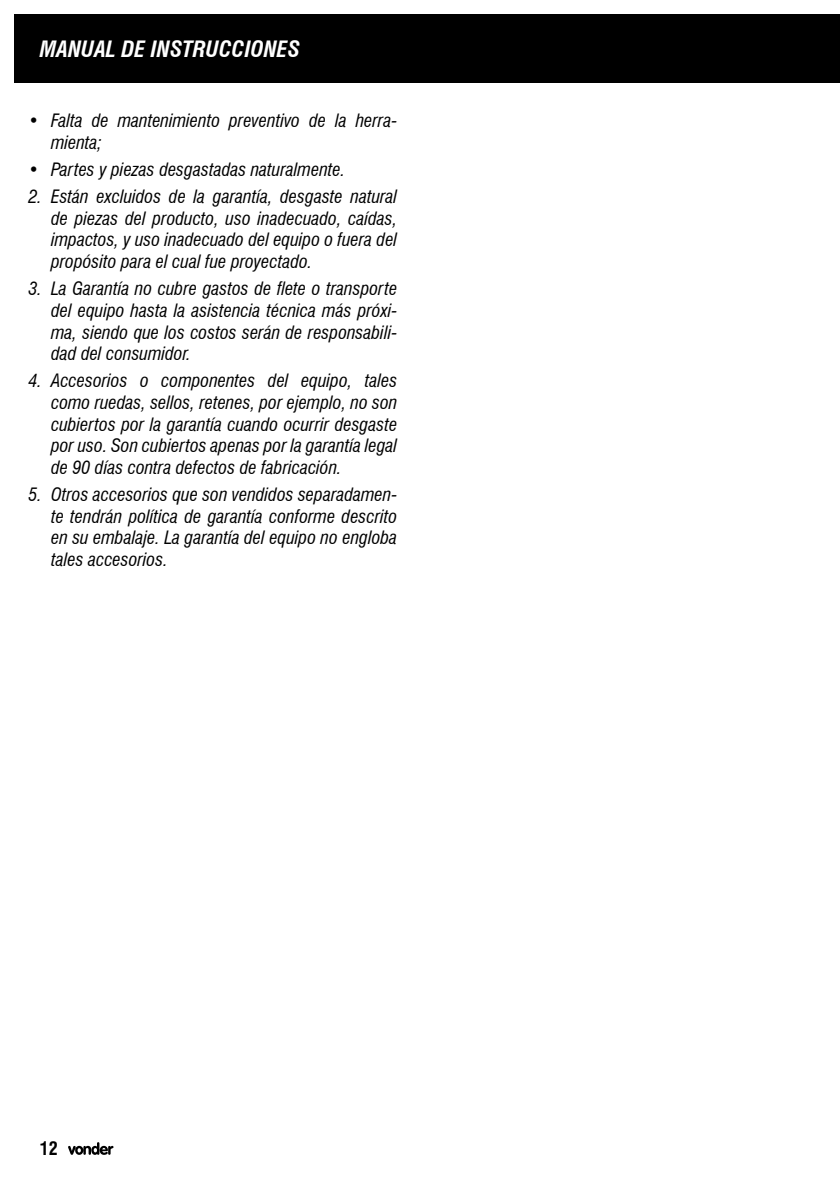
<style>
.page{position:relative;width:840px;height:1191px;background:#fff}
.page>*{position:absolute;margin:0;border:0;box-sizing:border-box;transform-origin:0 0}
.t1{font:italic 700 condensed 22px "Swiss 721 BT";color:#fff}
.t2{font:italic condensed 18px/21.6px "Swiss 721 BT";color:#000;text-align:justify}
.t3{font:700 condensed 18px "Swiss 721 BT";color:#000}
</style>
<div class="page">
<div style="left:14px;top:14px;width:825px;height:69px;background:#000"></div>
<svg style="left:68px;top:1142px;width:45px;height:12px"></svg>
<p class="t1" style="left:40px;top:36px;width:262px">MANUAL DE INSTRUCCIONES</p>
<p class="t2" style="left:51px;top:110px;width:347px;text-indent:-23px">• Falta de mantenimiento preventivo de la herra&shy;mienta;</p>
<p class="t2" style="left:28px;top:159px;width:318px">• Partes y piezas desgastadas naturalmente.</p>
<p class="t2" style="left:51px;top:186px;width:347px;text-indent:-23px">2. Están excluidos de la garantía, desgaste natural de piezas del producto, uso inadecuado, caídas, impactos, y uso inadecuado del equipo o fuera del propósito para el cual fue proyectado.</p>
<p class="t2" style="left:51px;top:278px;width:347px;text-indent:-23px">3. La Garantía no cubre gastos de flete o transporte del equipo hasta la asistencia técnica más próxi&shy;ma, siendo que los costos serán de responsabili&shy;dad del consumidor.</p>
<p class="t2" style="left:51px;top:370px;width:347px;text-indent:-23px">4. Accesorios o componentes del equipo, tales como ruedas, sellos, retenes, por ejemplo, no son cubiertos por la garantía cuando ocurrir desgaste por uso. Son cubiertos apenas por la garantía legal de 90 días contra defectos de fabricación.</p>
<p class="t2" style="left:51px;top:484px;width:347px;text-indent:-23px">5. Otros accesorios que son vendidos separadamen&shy;te tendrán política de garantía conforme descrito en su embalaje. La garantía del equipo no engloba tales accesorios.</p>
<p class="t3" style="left:40px;top:1138px;width:19px">12</p>
</div>
